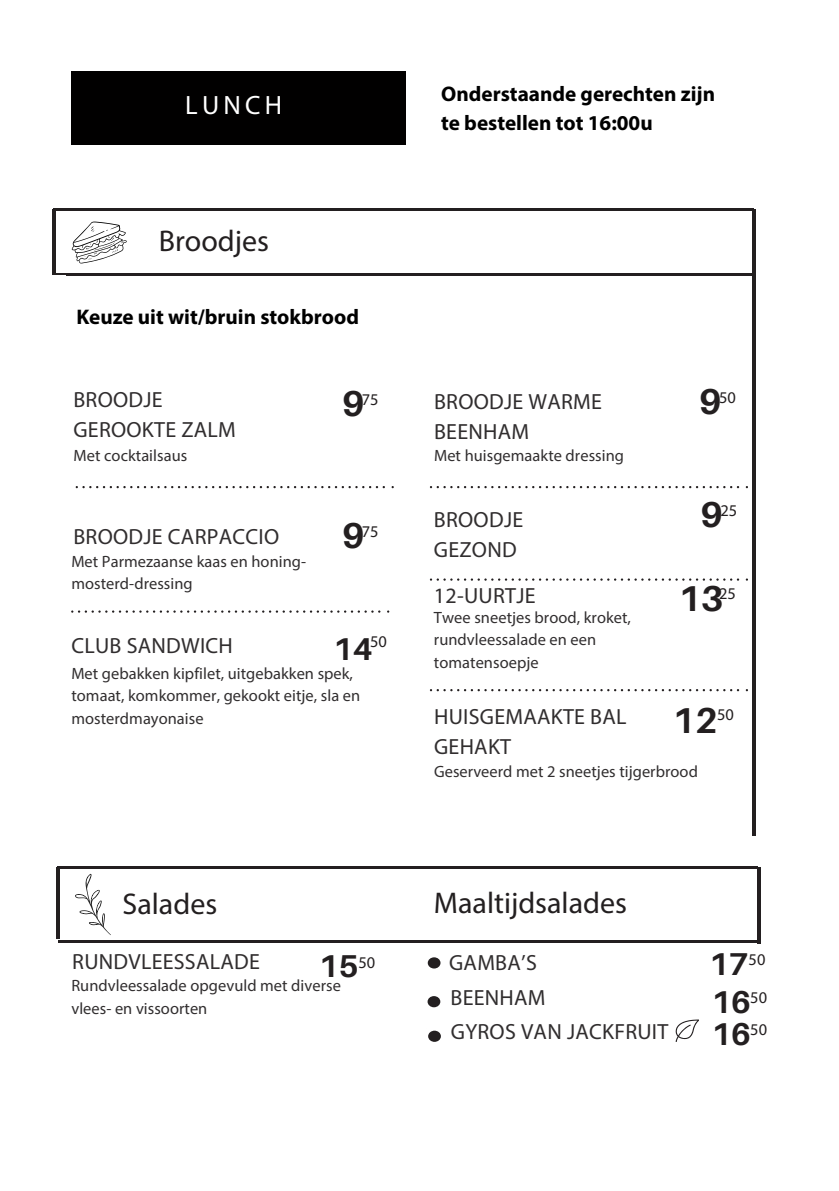
<style>
.page{position:relative;width:839px;height:1191px;background:#fff}
.page>*{position:absolute;margin:0;border:0;box-sizing:border-box;transform-origin:0 0}
.t1{font:700 36px "Aileron";color:#231f20}
.t2{font:700 31.6px "Aileron";color:#231f20}
.t3{font:30px "Myriad Pro";color:#231f20}
.t4{font:26.6px "Myriad Pro";letter-spacing:.16em;color:#fff}
.t5{font:22px/30px "Myriad Pro";letter-spacing:.01em;color:#312e2f}
.t6{font:700 21.2px/28.4px "Myriad Pro";color:#000}
.t7{font:16.4px/22.4px "Myriad Pro";letter-spacing:.005em;color:#312e2f}
.t8{font:16.4px "Myriad Pro";color:#231f20}
</style>
<div class="page">
<div style="left:71px;top:71px;width:334px;height:74px;background:#010000"></div>
<svg style="left:427px;top:996px;width:13px;height:11px"></svg>
<svg style="left:428px;top:1030px;width:13px;height:12px"></svg>
<svg style="left:76px;top:486px;width:318px;height:2px"></svg>
<svg style="left:71px;top:222px;width:56px;height:42px"></svg>
<svg style="left:430px;top:486px;width:318px;height:2px"></svg>
<hr style="left:752px;top:209px;width:3px;height:701px;background:#231f20">
<div style="left:736px;top:837px;width:33px;height:102px;background:#fff"></div>
<hr style="left:54px;top:208px;width:700px;height:3px;background:#231f20">
<hr style="left:54px;top:273px;width:700px;height:3px;background:#231f20">
<hr style="left:52px;top:209px;width:3px;height:701px;background:#231f20">
<div style="left:43px;top:275px;width:23px;height:645px;background:#fff"></div>
<svg style="left:430px;top:578px;width:318px;height:3px"></svg>
<svg style="left:430px;top:689px;width:318px;height:2px"></svg>
<svg style="left:71px;top:610px;width:318px;height:3px"></svg>
<hr style="left:57px;top:866px;width:700px;height:3px;background:#231f20">
<hr style="left:56px;top:867px;width:3px;height:324px;background:#231f20">
<div style="left:33px;top:939px;width:33px;height:252px;background:#fff"></div>
<hr style="left:58px;top:940px;width:700px;height:3px;background:#231f20">
<hr style="left:757px;top:867px;width:3px;height:324px;background:#231f20">
<div style="left:740px;top:944px;width:33px;height:247px;background:#fff"></div>
<svg style="left:428px;top:957px;width:12px;height:12px"></svg>
<svg style="left:75px;top:874px;width:36px;height:61px"></svg>
<svg style="left:675px;top:1020px;width:24px;height:22px"></svg>
<h3 class="t4" style="left:185px;top:94px;width:98px">LUNCH</h3>
<p class="t3" style="left:159px;top:229px;width:112px">Broodjes</p>
<h3 class="t6" style="left:76px;top:304px;width:284px">Keuze uit wit/bruin stokbrood</h3>
<p class="t6" style="left:441px;top:82px;width:275px">Onderstaande gerechten zijn te bestellen tot 16:00u</p>
<h4 class="t5" style="left:73px;top:386px;width:164px">BROODJE<br>GEROOKTE ZALM</h4>
<h3 class="t8" style="left:361px;top:393px;width:18px">75</h3>
<p class="t1" style="left:699px;top:379px;width:24px">9</p>
<p class="t1" style="left:342px;top:381px;width:24px">9</p>
<p class="t8" style="left:719px;top:390px;width:18px">50</p>
<p class="t5" style="left:434px;top:389px;width:169px">BROODJE WARME<br>BEENHAM</p>
<p class="t7" style="left:74px;top:446px;width:115px">Met cocktailsaus</p>
<p class="t7" style="left:434px;top:446px;width:191px">Met huisgemaakte dressing</p>
<h4 class="t5" style="left:73px;top:524px;width:207px">BROODJE CARPACCIO</h4>
<p class="t7" style="left:71px;top:552px;width:236px">Met Parmezaanse kaas en honing&shy;mosterd-dressing</p>
<p class="t5" style="left:71px;top:633px;width:163px">CLUB SANDWICH</p>
<p class="t1" style="left:342px;top:513px;width:24px">9</p>
<p class="t8" style="left:361px;top:525px;width:18px">75</p>
<p class="t8" style="left:370px;top:635px;width:18px">50</p>
<p class="t2" style="left:333px;top:629px;width:41px">14</p>
<p class="t7" style="left:71px;top:664px;width:290px">Met gebakken kipfilet, uitgebakken spek, tomaat, komkommer, gekookt eitje, sla en mosterdmayonaise</p>
<p class="t5" style="left:434px;top:506px;width:91px">BROODJE<br>GEZOND</p>
<h3 class="t5" style="left:434px;top:582px;width:103px">12-UURTJE</h3>
<p class="t7" style="left:434px;top:607px;width:198px">Twee sneetjes brood, kroket, rundvleessalade en een tomatensoepje</p>
<p class="t5" style="left:434px;top:704px;width:194px">HUISGEMAAKTE BAL<br>GEHAKT</p>
<p class="t1" style="left:700px;top:492px;width:24px">9</p>
<h3 class="t8" style="left:720px;top:503px;width:18px">25</h3>
<p class="t1" style="left:678px;top:576px;width:46px">13</p>
<h3 class="t8" style="left:719px;top:587px;width:18px">25</h3>
<h3 class="t1" style="left:672px;top:698px;width:46px">12</h3>
<p class="t8" style="left:717px;top:708px;width:18px">50</p>
<p class="t7" style="left:434px;top:762px;width:265px">Geserveerd met 2 sneetjes tijgerbrood</p>
<p class="t3" style="left:123px;top:891px;width:96px">Salades</p>
<h1 class="t3" style="left:434px;top:890px;width:194px">Maaltijdsalades</h1>
<p class="t2" style="left:319px;top:947px;width:41px">15</p>
<p class="t8" style="left:358px;top:956px;width:18px">50</p>
<p class="t2" style="left:709px;top:944px;width:41px">17</p>
<p class="t2" style="left:711px;top:982px;width:41px">16</p>
<h1 class="t2" style="left:711px;top:1015px;width:41px">16</h1>
<p class="t5" style="left:72px;top:949px;width:189px">RUNDVLEESSALADE</p>
<p class="t7" style="left:71px;top:976px;width:271px">Rundvleessalade opgevuld met diverse vlees- en vissoorten</p>
<p class="t8" style="left:748px;top:953px;width:18px">50</p>
<h2 class="t5" style="left:449px;top:950px;width:89px">GAMBA’S</h2>
<p class="t5" style="left:450px;top:984px;width:97px">BEENHAM</p>
<h1 class="t8" style="left:750px;top:990px;width:18px">50</h1>
<p class="t8" style="left:750px;top:1023px;width:18px">50</p>
<p class="t5" style="left:451px;top:1019px;width:219px">GYROS VAN JACKFRUIT</p>
</div>
